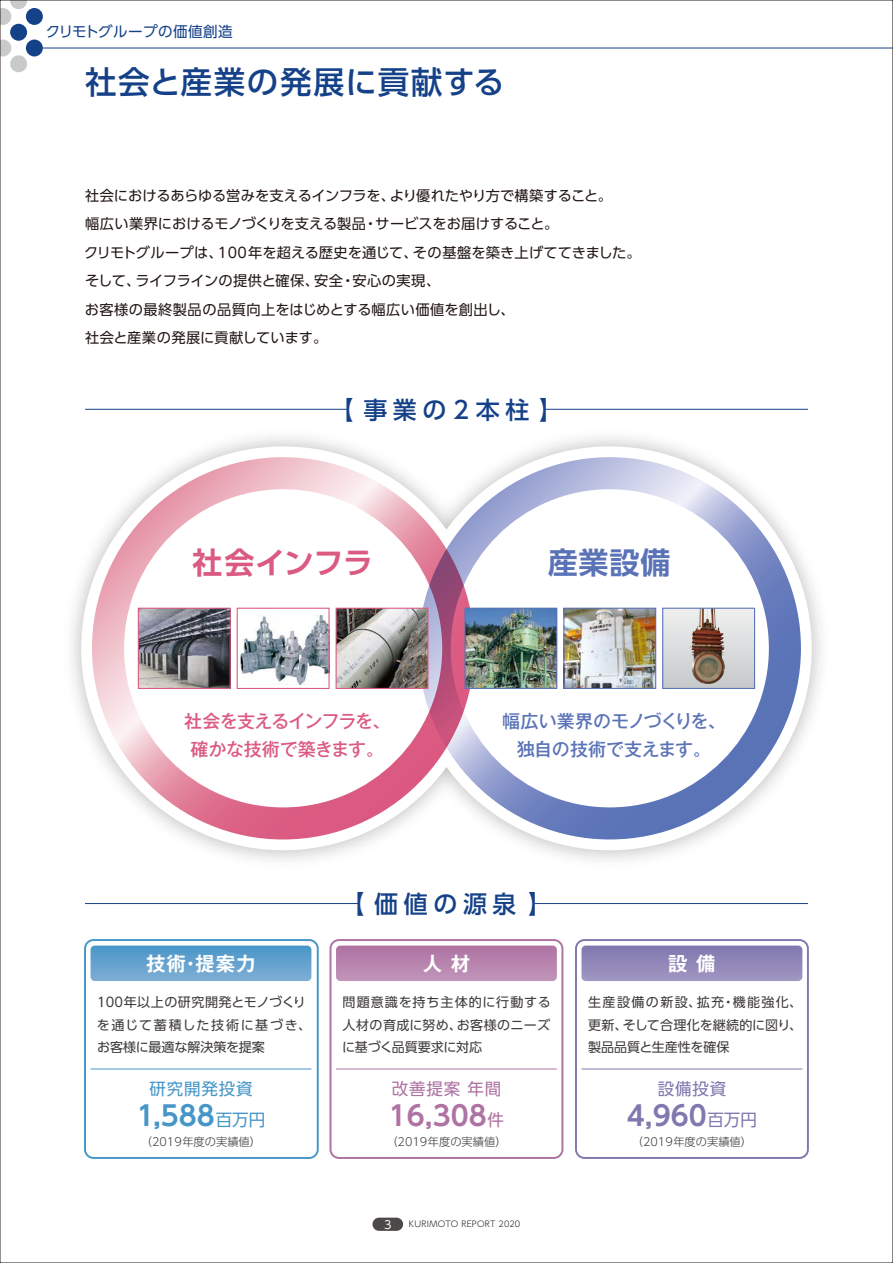
<style>
.page{position:relative;width:893px;height:1263px;background:#fff}
.page>*{position:absolute;margin:0;border:0;box-sizing:border-box;transform-origin:0 0}
.t1{font:500 31.5px "UD Shin Go Pro";letter-spacing:.045em;color:#154188}
.t2{font:700 30px "UD Shin Go Pro De";letter-spacing:-.005em;color:#db5a81}
.t3{font:700 30px "UD Shin Go Pro De";color:#5a73b7}
.t4{font:700 27.15px "UD Shin Go Pro De";color:#4696c8}
.t5{font:700 27.15px "UD Shin Go Pro De";color:#8178af}
.t6{font:700 27.15px "UD Shin Go Pro De";color:#ae73a3}
.t7{font:500 24px "UD Shin Go Pro";letter-spacing:.235em;color:#154188}
.t8{font:700 19.5px "Gothic MB101 Pro De";color:#fff}
.t9{font:500 18px/28.5px "Gothic MB101 Pro";letter-spacing:-.015em;color:#5a73b7;text-align:center}
.t10{font:500 18px/28.5px "Gothic MB101 Pro";letter-spacing:-.035em;color:#db5a81;text-align:center}
.t11{font:16.5px "UD Shin Go Pro";letter-spacing:.05em;color:#4696c8}
.t12{font:16.5px "UD Shin Go Pro";letter-spacing:.05em;color:#ae73a3}
.t13{font:16.5px "UD Shin Go Pro";color:#8178af}
.t14{font:14.55px "UD Shin Go Pro";letter-spacing:.03em;color:#154188}
.t15{font:14.25px/28.5px "UD Shin Go Pro";letter-spacing:.005em;color:#221815}
.t16{font:13.05px/22.5px "UD Shin Go Pro";letter-spacing:.02em;color:#3e3a39;text-align:justify}
.t17{font:13.05px/22.5px "UD Shin Go Pro";letter-spacing:.04em;color:#3e3a39}
.t18{font:300 11.25px "UD Shin Go Pro";color:#3e3a39}
.t19{font:11.25px "UD Shin Go Pro";color:#fff}
.t20{font:300 8.25px "UD Shin Go Pro";letter-spacing:.025em;color:#221815}
.s1{font-family:"UD Shin Go Pro";font-weight:400;font-size:16.5px}
</style>
<div class="page">
<hr style="left:43px;top:48px;width:850px;height:1px;background:#154188">
<div style="left:26px;top:40px;width:17px;height:16px;background:#154188;border-radius:50%"></div>
<div style="left:26px;top:8px;width:17px;height:17px;background:#154188;border-radius:50%"></div>
<div style="left:10px;top:24px;width:17px;height:17px;background:#154188;border-radius:50%"></div>
<div style="left:10px;top:55px;width:17px;height:17px;background:#c9caca;border-radius:50%"></div>
<svg style="left:2px;top:40px;width:9px;height:16px"></svg>
<svg style="left:2px;top:2px;width:26px;height:23px"></svg>
<div style="left:372px;top:1217px;width:31px;height:14px;background:#4c4948;border-radius:7px"></div>
<img style="left:71px;top:437px;width:751px;height:424px">
<svg style="left:474px;top:457px;width:327px;height:382px"></svg>
<svg style="left:92px;top:457px;width:382px;height:382px"></svg>
<img style="left:140px;top:610px;width:89px;height:77px">
<div style="left:138px;top:608px;width:93px;height:81px;border:1px solid #db5a81"></div>
<img style="left:239px;top:615px;width:89px;height:69px">
<div style="left:237px;top:608px;width:93px;height:81px;border:1px solid #db5a81"></div>
<img style="left:338px;top:610px;width:88px;height:77px">
<div style="left:336px;top:608px;width:92px;height:81px;border:1px solid #db5a81"></div>
<img style="left:466px;top:610px;width:89px;height:77px">
<div style="left:464px;top:608px;width:93px;height:81px;border:1px solid #5a73b7"></div>
<img style="left:565px;top:610px;width:89px;height:77px">
<div style="left:563px;top:608px;width:93px;height:81px;border:1px solid #5a73b7"></div>
<div style="left:663px;top:608px;width:92px;height:80px;background:linear-gradient(to bottom,#eff0f0,#c7c9cb)"></div>
<img style="left:690px;top:610px;width:35px;height:74px">
<div style="left:662px;top:608px;width:93px;height:81px;border:1px solid #5a73b7"></div>
<div style="left:84px;top:939px;width:235px;height:220px;border:2px solid #4696c8;border-radius:9px"></div>
<svg style="left:91px;top:945px;width:220px;height:36px;background:#66a3cf"></svg>
<hr style="left:91px;top:1069px;width:220px;height:1px;background:#4696c8">
<hr style="left:85px;top:409px;width:262px;height:1px;background:#154188">
<hr style="left:545px;top:409px;width:263px;height:1px;background:#154188">
<hr style="left:85px;top:903px;width:273px;height:1px;background:#154188">
<hr style="left:534px;top:903px;width:274px;height:1px;background:#154188">
<div style="left:329px;top:939px;width:234px;height:220px;border:2px solid #ae73a3;border-radius:9px"></div>
<svg style="left:336px;top:945px;width:221px;height:36px;background:#b886af"></svg>
<hr style="left:336px;top:1069px;width:221px;height:1px;background:#ae73a3">
<div style="left:575px;top:939px;width:234px;height:220px;border:2px solid #8178af;border-radius:9px"></div>
<svg style="left:581px;top:945px;width:221px;height:36px;background:#9289b9"></svg>
<hr style="left:581px;top:1069px;width:221px;height:1px;background:#8178af">
<p class="t14" style="left:46px;top:20px;width:188px">クリモトグループの価値創造</p>
<h1 class="t1" style="left:85px;top:56px;width:421px">社会と産業の発展に貢献する</h1>
<p class="t15" style="left:84px;top:181px;width:558px">社会におけるあらゆる営みを支えるインフラを、より優れたやり方で構築すること。<br>幅広い業界におけるモノづくりを支える製品・サービスをお届けすること。<br>クリモトグループは、100年を超える歴史を通じて、その基盤を築き上げててきました。そして、ライフラインの提供と確保、安全・安心の実現、<br>お客様の最終製品の品質向上をはじめとする幅広い価値を創出し、<br>社会と産業の発展に貢献しています。</p>
<h3 class="t7" style="left:330px;top:390px;width:234px">【事業の2本柱】</h3>
<h2 class="t2" style="left:192px;top:538px;width:182px">社会インフラ</h2>
<p class="t10" style="left:184px;top:704px;width:208px">社会を支えるインフラを、確かな技術で築きます。</p>
<h2 class="t3" style="left:548px;top:538px;width:124px">産業設備</h2>
<p class="t9" style="left:502px;top:704px;width:225px">幅広い業界のモノづくりを、独自の技術で支えます。</p>
<h3 class="t8" style="left:146px;top:947px;width:111px">技術・提案力</h3>
<p class="t17" style="left:97px;top:991px;width:216px">100年以上の研究開発とモノづくりを通じて蓄積した技術に基づき、お客様に最適な解決策を提案</p>
<p class="t11" style="left:149px;top:1075px;width:105px">研究開発投資</p>
<h3 class="t4" style="left:137px;top:1094px;width:130px">1,588<span class="s1">百万円</span></h3>
<p class="t18" style="left:141px;top:1132px;width:122px">（2019年度の実績値）</p>
<h3 class="t7" style="left:341px;top:884px;width:212px">【価値の源泉】</h3>
<h3 class="t8" style="left:423px;top:947px;width:49px">人 材</h3>
<p class="t16" style="left:342px;top:991px;width:210px">問題意識を持ち主体的に行動する人材の育成に努め、お客様のニーズに基づく品質要求に対応</p>
<p class="t12" style="left:392px;top:1075px;width:111px">改善提案 年間</p>
<h3 class="t6" style="left:389px;top:1094px;width:117px">16,308<span class="s1">件</span></h3>
<p class="t18" style="left:386px;top:1132px;width:122px">（2019年度の実績値）</p>
<p class="t19" style="left:384px;top:1215px;width:9px">3</p>
<p class="t20" style="left:409px;top:1217px;width:113px">KURIMOTO REPORT 2020</p>
<h3 class="t8" style="left:668px;top:947px;width:49px">設 備</h3>
<p class="t16" style="left:588px;top:991px;width:216px">生産設備の新設、拡充・機能強化、更新、そして合理化を継続的に図り、製品品質と生産性を確保</p>
<p class="t13" style="left:658px;top:1075px;width:70px">設備投資</p>
<h3 class="t5" style="left:627px;top:1094px;width:132px">4,960<span class="s1">百万円</span></h3>
<p class="t18" style="left:632px;top:1132px;width:122px">（2019年度の実績値）</p>
</div>
